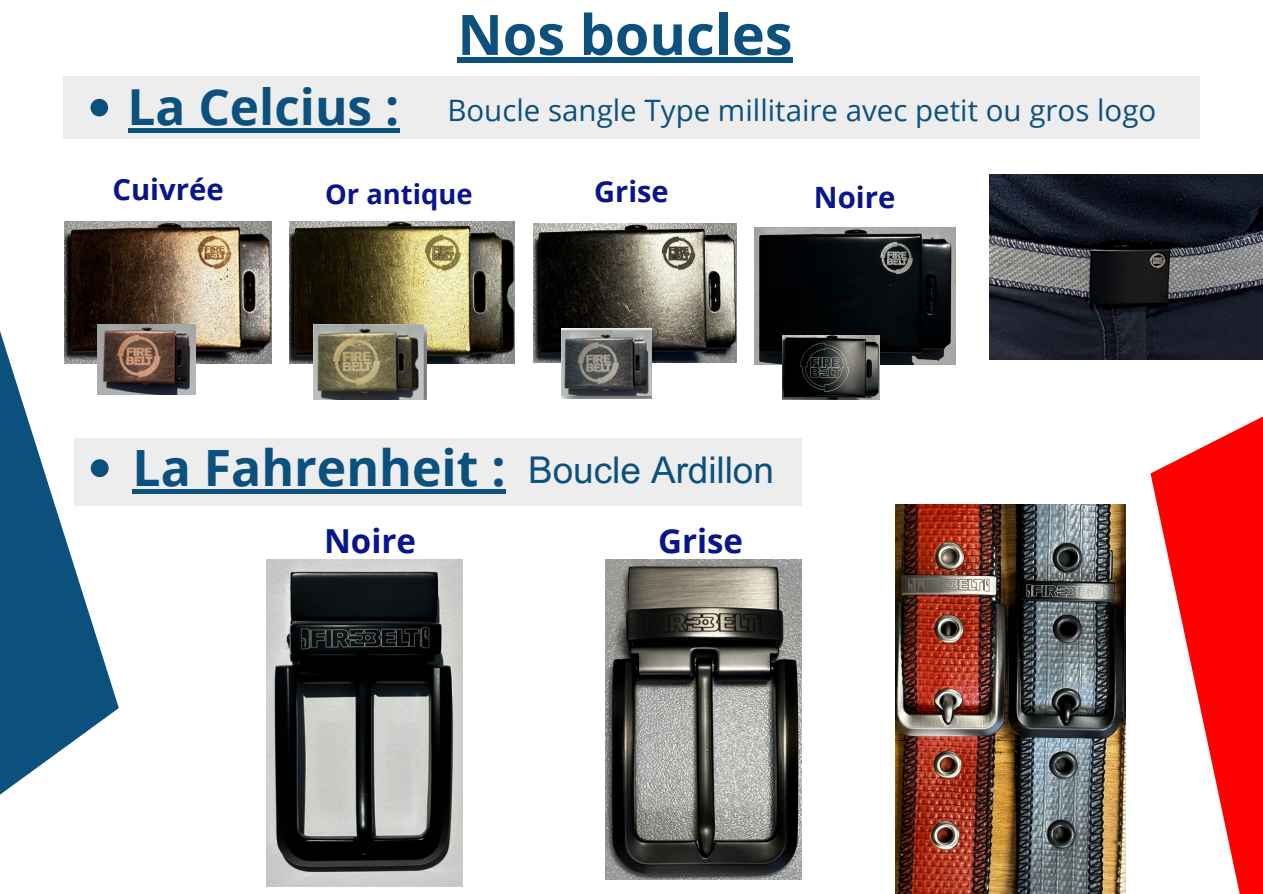
<style>
.page{position:relative;width:1263px;height:894px;background:#fff}
.page>*{position:absolute;margin:0;border:0;box-sizing:border-box;transform-origin:0 0}
.t1{font:700 55.8px "Open Sans";color:#0c507e}
.t2{font:700 49.95px "Open Sans";color:#0c507e}
.t3{font:700 49.65px "Open Sans";color:#0c507e}
.t4{font:36.9px "Arial MT Pro";color:#0c507e}
.t5{font:700 33.15px "Open Sans";color:#08158b}
.t6{font:29.55px "Open Sans";color:#0c507e}
.t7{font:700 29.25px "Open Sans";color:#08158b}
.t8{font:700 28.95px "Open Sans";color:#08158b}
.t9{font:700 27.3px "Open Sans";color:#08158b}
</style>
<div class="page">
<svg style="left:0;top:331px;width:119px;height:464px;fill:#0c507e"></svg>
<img style="left:267px;top:559px;width:195px;height:327px">
<img style="left:606px;top:559px;width:195px;height:320px">
<img style="left:755px;top:228px;width:200px;height:136px">
<img style="left:534px;top:223px;width:202px;height:139px">
<img style="left:290px;top:221px;width:225px;height:142px">
<img style="left:64px;top:221px;width:207px;height:142px">
<svg style="left:1150px;top:416px;width:113px;height:477px;fill:#f00"></svg>
<div style="left:74px;top:437px;width:728px;height:68px;background:#ededed"></div>
<div style="left:63px;top:77px;width:1137px;height:62px;background:#ededed"></div>
<img style="left:314px;top:325px;width:112px;height:74px">
<img style="left:561px;top:329px;width:90px;height:69px">
<img style="left:783px;top:335px;width:97px;height:64px">
<img style="left:97px;top:325px;width:98px;height:69px">
<img style="left:989px;top:175px;width:274px;height:184px">
<img style="left:895px;top:504px;width:230px;height:389px">
<div style="left:457px;top:58px;width:335px;height:5px;background:#0c507e"></div>
<svg style="left:91px;top:99px;width:17px;height:17px"></svg>
<div style="left:128px;top:128px;width:271px;height:5px;background:#0c507e"></div>
<svg style="left:91px;top:459px;width:18px;height:18px"></svg>
<div style="left:132px;top:488px;width:374px;height:5px;background:#0c507e"></div>
<p class="t3" style="left:128px;top:72px;width:273px">La Celcius :</p>
<p class="t1" style="left:457px;top:-5px;width:337px">Nos boucles</p>
<p class="t6" style="left:447px;top:90px;width:710px">Boucle sangle Type millitaire avec petit ou gros logo</p>
<h3 class="t7" style="left:112px;top:169px;width:113px">Cuivrée</h3>
<p class="t9" style="left:325px;top:174px;width:149px">Or antique</p>
<h4 class="t8" style="left:594px;top:171px;width:76px">Grise</h4>
<h4 class="t7" style="left:814px;top:176px;width:83px">Noire</h4>
<p class="t2" style="left:132px;top:432px;width:375px">La Fahrenheit :</p>
<p class="t4" style="left:528px;top:456px;width:247px">Boucle Ardillon</p>
<p class="t5" style="left:324px;top:517px;width:94px">Noire</p>
<p class="t5" style="left:658px;top:517px;width:87px">Grise</p>
</div>
